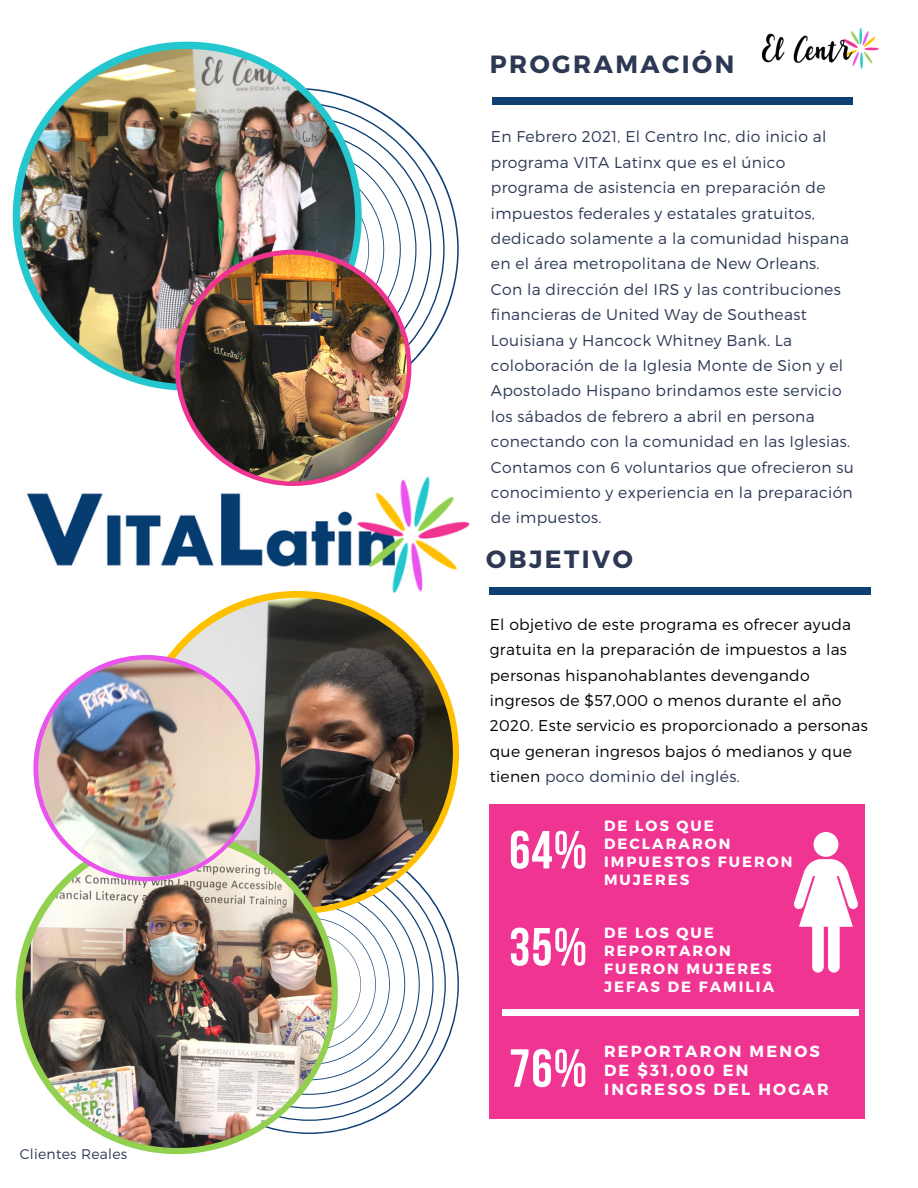
<style>
.page{position:relative;width:918px;height:1188px;background:#fff}
.page>*{position:absolute;margin:0;border:0;box-sizing:border-box;transform-origin:0 0}
.t1{font:700 53.55px "Bebas Neue";color:#fff}
.t2{font:700 24.9px "Montserrat";letter-spacing:.1em;color:#2c3854}
.t3{font:700 16.05px/18.9px "Montserrat";letter-spacing:.14em;color:#fff}
.t4{font:300 15.6px/25.3px "Montserrat";letter-spacing:.02em;color:#2c3854}
.t5{font:300 15.6px/25.3px "Montserrat";letter-spacing:.02em;color:#000}
.t6{font:700 14.85px/17.9px "Montserrat";letter-spacing:.14em;color:#fff}
.t7{font:300 13.95px "Montserrat";letter-spacing:.02em;color:#2c3854}
.s1{color:#2c3854}
</style>
<div class="page">
<div style="left:490px;top:588px;width:381px;height:6px;background:#0f4073"></div>
<div style="left:493px;top:98px;width:360px;height:6px;background:#0f4073"></div>
<img style="left:763px;top:29px;width:116px;height:39px">
<img style="left:27px;top:471px;width:443px;height:123px">
<div style="left:489px;top:804px;width:376px;height:315px;background:#f03492"></div>
<div style="left:814px;top:832px;width:24px;height:25px;background:#fff;border-radius:50%"></div>
<svg style="left:794px;top:859px;width:64px;height:114px"></svg>
<div style="left:502px;top:1009px;width:356px;height:7px;background:#fff"></div>
<svg style="left:257px;top:835px;width:202px;height:299px"></svg>
<svg style="left:275px;top:848px;width:171px;height:273px"></svg>
<div style="left:136px;top:591px;width:323px;height:323px;background:#ffc000;border-radius:50%"></div>
<img style="left:143px;top:598px;width:310px;height:310px;border-radius:50%">
<div style="left:16px;top:832px;width:322px;height:322px;background:#92d050;border-radius:50%"></div>
<img style="left:22px;top:839px;width:310px;height:309px;border-radius:50%">
<svg style="left:136px;top:88px;width:323px;height:323px"></svg>
<svg style="left:150px;top:102px;width:295px;height:295px"></svg>
<div style="left:13px;top:42px;width:349px;height:349px;background:#25c7cf;border-radius:50%"></div>
<img style="left:20px;top:49px;width:335px;height:335px;border-radius:50%">
<div style="left:175px;top:250px;width:236px;height:236px;background:#f03492;border-radius:50%"></div>
<img style="left:180px;top:255px;width:227px;height:227px;border-radius:50%">
<svg style="left:33px;top:655px;width:227px;height:226px;background:#e95feb"></svg>
<img style="left:38px;top:660px;width:217px;height:217px;border-radius:50%">
<p class="t7" style="left:20px;top:1145px;width:109px">Clientes Reales</p>
<h2 class="t2" style="left:490px;top:48px;width:246px">PROGRAMACIÓN</h2>
<p class="t4" style="left:491px;top:123px;width:365px">En Febrero 2021, El Centro Inc, dio inicio al programa VITA Latinx que es el único programa de asistencia en preparación de impuestos federales y estatales gratuitos, dedicado solamente a la comunidad hispana en el área metropolitana de New Orleans.<br>Con la dirección del IRS y las contribuciones financieras de United Way de Southeast Louisiana y Hancock Whitney Bank. La coloboración de la Iglesia Monte de Sion y el Apostolado Hispano brindamos este servicio los sábados de febrero a abril en persona conectando con la comunidad en las Iglesias.<br>Contamos con 6 voluntarios que ofrecieron su conocimiento y experiencia en la preparación de impuestos.</p>
<h2 class="t2" style="left:486px;top:543px;width:148px">OBJETIVO</h2>
<p class="t5" style="left:490px;top:611px;width:380px">El objetivo de este programa es ofrecer ayuda gratuita en la preparación de impuestos a las personas hispanohablantes devengando ingresos de $57,000 o menos durante el año 2020. Este servicio es proporcionado a personas que generan ingresos bajos ó medianos y que tienen <span class="s1">poco dominio del inglés.</span></p>
<h1 class="t1" style="left:509px;top:828px;width:80px">64%</h1>
<h1 class="t1" style="left:509px;top:925px;width:80px">35%</h1>
<p class="t6" style="left:604px;top:816px;width:190px">DE LOS QUE<br>DECLARARON<br>IMPUESTOS FUERON<br>MUJERES</p>
<p class="t6" style="left:604px;top:923px;width:172px">DE LOS QUE<br>REPORTARON<br>FUERON MUJERES<br>JEFAS DE FAMILIA</p>
<h1 class="t1" style="left:509px;top:1047px;width:80px">76%</h1>
<p class="t3" style="left:604px;top:1041px;width:226px">REPORTARON MENOS<br>DE $31,000 EN<br>INGRESOS DEL HOGAR</p>
</div>
